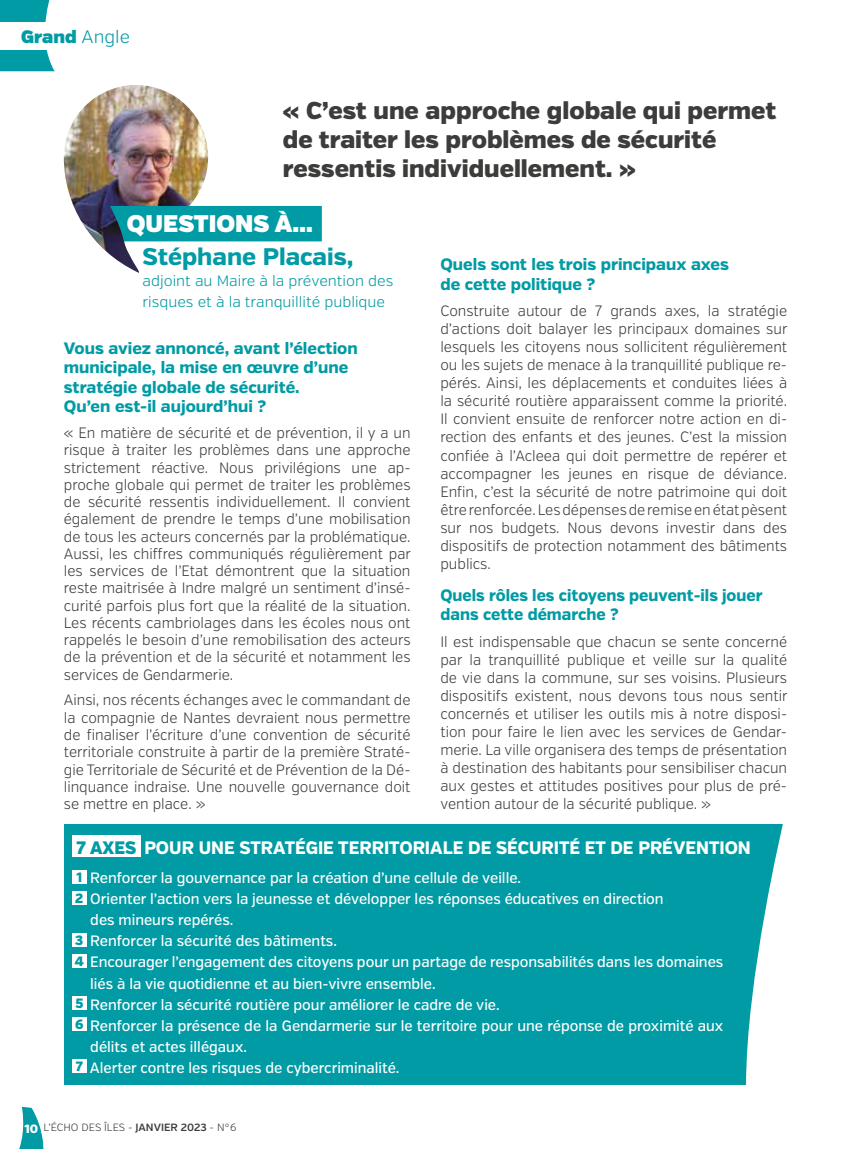
<style>
.page{position:relative;width:851px;height:1149px;background:#fff}
.page>*{position:absolute;margin:0;border:0;box-sizing:border-box;transform-origin:0 0}
.t1{font:900 24.3px/29.2px "Verb";color:#3c3c3b}
.t2{font:800 24px "Verb";color:#009ba4}
.t3{font:24px "Verb Ultra";color:#fff}
.t4{font:800 18px "Verb";color:#fff;scale:.96 1}
.t5{font:18px "Verb Ultra";color:#009ba4}
.t6{font:800 16.5px/19.5px "Verb";color:#009ba4}
.t7{font:800 16.5px/19.5px "Verb";color:#009ba4;scale:.96 1}
.t8{font:300 15px/18px "Verb";color:#3c3c3b;text-align:justify;scale:.95 1}
.t9{font:500 15px "Verb";color:#fff;scale:.95 1}
.t10{font:300 15px/21px "Verb";color:#009ba4}
.t11{font:300 10.5px "Verb";color:#3c3c3b}
.s1{font-family:"Verb";font-weight:300}
.s2{font-weight:900;color:#009ba4}
.s3{font-weight:900;font-size:13.5px;color:#009ba4}
.s4{font-weight:900;font-size:12px;color:#fff}
.s5{font-weight:600}
</style>
<div class="page">
<svg style="left:19px;top:1106px;width:25px;height:42px"></svg>
<svg style="left:0;top:0;width:55px;height:71px"></svg>
<div style="left:0;top:22px;width:379px;height:28px;background:#fff"></div>
<div style="left:41px;top:1119px;width:225px;height:13px;background:#fff"></div>
<img style="left:64px;top:85px;width:144px;height:187px">
<div style="left:110px;top:206px;width:212px;height:35px;background:#009ba4"></div>
<div style="left:64px;top:824px;width:723px;height:260px;background:#009ba4"></div>
<div style="left:72px;top:835px;width:68px;height:21px;background:#fff"></div>
<div style="left:72px;top:870px;width:14px;height:13px;background:#fff"></div>
<div style="left:72px;top:891px;width:14px;height:13px;background:#fff"></div>
<div style="left:72px;top:933px;width:14px;height:13px;background:#fff"></div>
<div style="left:72px;top:954px;width:14px;height:13px;background:#fff"></div>
<div style="left:72px;top:996px;width:14px;height:13px;background:#fff"></div>
<div style="left:72px;top:1017px;width:14px;height:13px;background:#fff"></div>
<div style="left:72px;top:1059px;width:14px;height:13px;background:#fff"></div>
<svg style="left:746px;top:824px;width:41px;height:261px"></svg>
<p class="t5" style="left:21px;top:26px;width:110px">Grand <span class="s1">Angle</span></p>
<h1 class="t1" style="left:283px;top:96px;width:495px">« C’est une approche globale qui permet de traiter les problèmes de sécurité ressentis individuellement. »</h1>
<h2 class="t3" style="left:127px;top:209px;width:187px">QUESTIONS À…</h2>
<h2 class="t2" style="left:143px;top:241px;width:212px">Stéphane Placais,</h2>
<p class="t10" style="left:143px;top:270px;width:252px">adjoint au Maire à la prévention des risques et à la tranquillité publique</p>
<p class="t6" style="left:64px;top:338px;width:295px">Vous aviez annoncé, avant l’élection municipale, la mise en œuvre d’une stratégie globale de sécurité.<br>Qu’en est-il aujourd’hui ?</p>
<p class="t8" style="left:64px;top:424px;width:367px;line-height:17.2px">« En matière de sécurité et de prévention, il y a un risque à traiter les problèmes dans une approche strictement réactive. Nous privilégions une ap&shy;proche globale qui permet de traiter les problèmes de sécurité ressentis individuellement. Il convient également de prendre le temps d’une mobilisation de tous les acteurs concernés par la problématique.<br>Aussi, les chiffres communiqués régulièrement par les services de l’Etat démontrent que la situation reste maitrisée à Indre malgré un sentiment d’insé&shy;curité parfois plus fort que la réalité de la situation.<br>Les récents cambriolages dans les écoles nous ont rappelés le besoin d’une remobilisation des acteurs de la prévention et de la sécurité et notamment les services de Gendarmerie.</p>
<p class="t8" style="left:64px;top:691px;width:366px;line-height:17.2px">Ainsi, nos récents échanges avec le commandant de la compagnie de Nantes devraient nous permettre de finaliser l’écriture d’une convention de sécurité territoriale construite à partir de la première Straté&shy;gie Territoriale de Sécurité et de Prévention de la Dé&shy;linquance indraise. Une nouvelle gouvernance doit se mettre en place. »</p>
<p class="t6" style="left:440px;top:255px;width:290px">Quels sont les trois principaux axes de cette politique ?</p>
<p class="t8" style="left:440px;top:302px;width:367px">Construite autour de 7 grands axes, la stratégie d’actions doit balayer les principaux domaines sur lesquels les citoyens nous sollicitent régulièrement ou les sujets de menace à la tranquillité publique re&shy;pérés. Ainsi, les déplacements et conduites liées à la sécurité routière apparaissent comme la priorité.<br>Il convient ensuite de renforcer notre action en di&shy;rection des enfants et des jeunes. C’est la mission confiée à l’Acleea qui doit permettre de repérer et accompagner les jeunes en risque de déviance.<br>Enfin, c’est la sécurité de notre patrimoine qui doit être renforcée. Les dépenses de remise en état pèsent sur nos budgets. Nous devons investir dans des dispositifs de protection notamment des bâtiments publics.</p>
<p class="t7" style="left:440px;top:585px;width:337px">Quels rôles les citoyens peuvent-ils jouer dans cette démarche ?</p>
<p class="t8" style="left:440px;top:632px;width:367px">Il est indispensable que chacun se sente concerné par la tranquillité publique et veille sur la qualité de vie dans la commune, sur ses voisins. Plusieurs dispositifs existent, nous devons tous nous sentir concernés et utiliser les outils mis à notre disposi&shy;tion pour faire le lien avec les services de Gendar&shy;merie. La ville organisera des temps de présentation à destination des habitants pour sensibiliser chacun aux gestes et attitudes positives pour plus de pré&shy;vention autour de la sécurité publique. »</p>
<p class="t4" style="left:76px;top:836px;width:704px"><span class="s2">7 AXES</span> POUR UNE STRATÉGIE TERRITORIALE DE SÉCURITÉ ET DE PRÉVENTION</p>
<p class="t9" style="left:76px;top:868px;width:469px"><span class="s3">1</span> Renforcer la gouvernance par la création d’une cellule de veille.</p>
<p class="t9" style="left:75px;top:889px;width:620px"><span class="s3">2</span> Orienter l’action vers la jeunesse et développer les réponses éducatives en direction</p>
<p class="t9" style="left:90px;top:910px;width:152px">des mineurs repérés.</p>
<p class="t9" style="left:75px;top:931px;width:277px"><span class="s3">3</span> Renforcer la sécurité des bâtiments.</p>
<p class="t9" style="left:75px;top:952px;width:684px"><span class="s3">4</span> Encourager l’engagement des citoyens pour un partage de responsabilités dans les domaines</p>
<p class="t9" style="left:90px;top:973px;width:365px">liés à la vie quotidienne et au bien-vivre ensemble.</p>
<p class="t9" style="left:75px;top:994px;width:448px"><span class="s3">5</span> Renforcer la sécurité routière pour améliorer le cadre de vie.</p>
<p class="t9" style="left:75px;top:1015px;width:683px"><span class="s3">6</span> Renforcer la présence de la Gendarmerie sur le territoire pour une réponse de proximité aux</p>
<p class="t9" style="left:90px;top:1036px;width:166px">délits et actes illégaux.</p>
<p class="t9" style="left:76px;top:1057px;width:342px"><span class="s3">7</span> Alerter contre les risques de cybercriminalité.</p>
<p class="t11" style="left:24px;top:1120px;width:214px"><span class="s4">10</span> L’ÉCHO DES ÎLES - <span class="s5">JANVIER 2023</span> - N°6</p>
</div>
